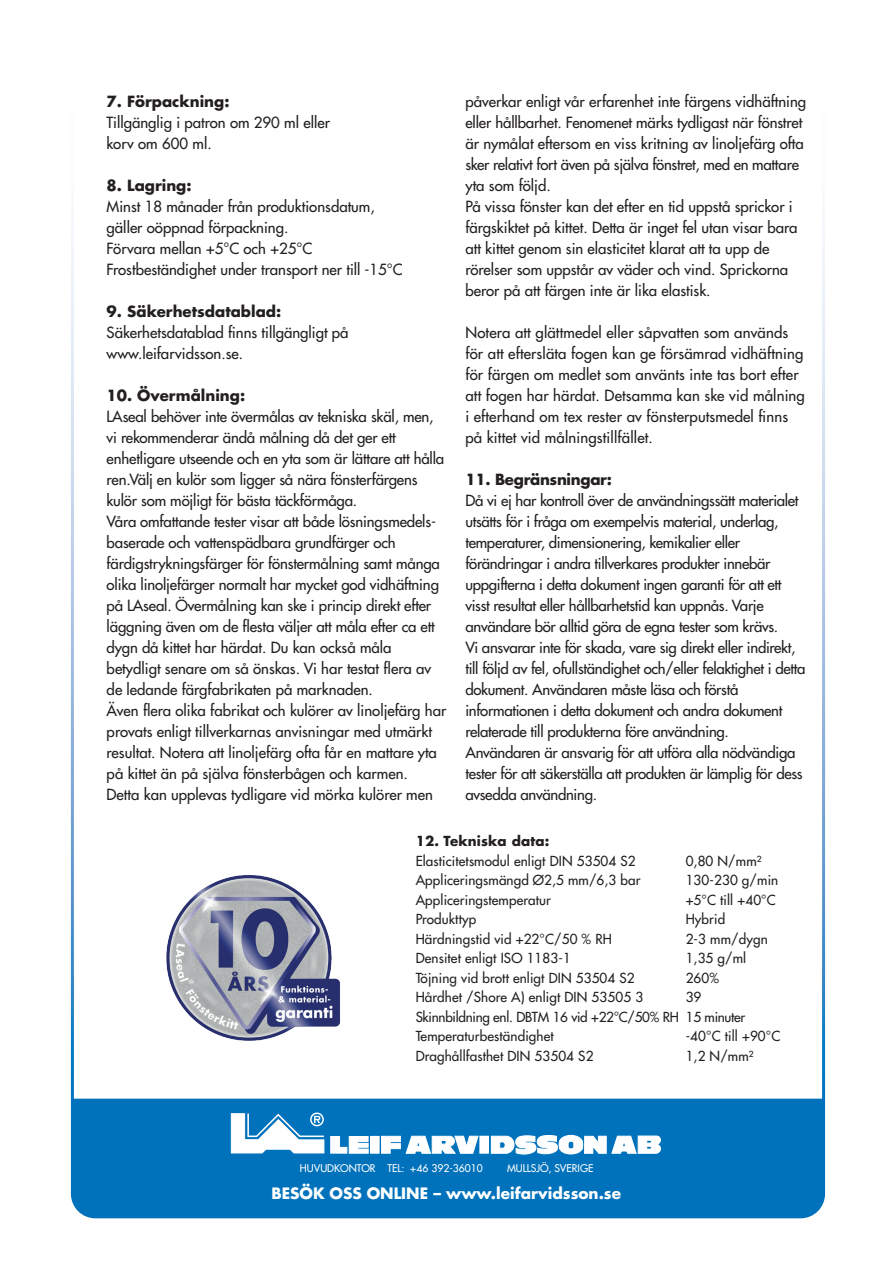
<style>
.page{position:relative;width:893px;height:1263px;background:#fff}
.page>*{position:absolute;margin:0;border:0;box-sizing:border-box;transform-origin:0 0}
.t1{font:700 15.3px "Futura LT Pro";color:#fff}
.t2{font:500 15px/21px "Futura LT Pro";letter-spacing:-.01em;color:#231f20}
.t3{font:500 15px/21px "Futura LT Pro";letter-spacing:.01em;color:#231f20}
.t4{font:700 15px "Futura LT Pro";color:#231f20}
.t5{font:700 15px "Futura LT Pro";letter-spacing:-.02em;color:#231f20}
.t6{font:500 13.5px "Futura LT Pro";letter-spacing:.01em;color:#231f20}
.t7{font:500 13.5px/19.5px "Futura LT Pro";letter-spacing:-.02em;color:#231f20}
.t8{font:700 13.5px "Futura LT Pro";letter-spacing:.01em;color:#231f20}
.t9{font:500 10.35px "Futura LT Pro";color:#fff}
</style>
<div class="page">
<div style="left:72px;top:1099px;width:751px;height:118px;background:#0072bc"></div>
<div style="left:480px;top:1136px;width:8px;height:17px;background:#fff"></div>
<div style="left:371px;top:1136px;width:8px;height:17px;background:#fff"></div>
<svg style="left:381px;top:1136px;width:97px;height:18px"></svg>
<svg style="left:491px;top:1110px;width:170px;height:45px"></svg>
<svg style="left:231px;top:1112px;width:138px;height:41px"></svg>
<img style="left:166px;top:875px;width:174px;height:166px">
<p class="t2" style="left:465px;top:91px;width:342px">påverkar enligt vår erfarenhet inte färgens vidhäftning eller hållbarhet. Fenomenet märks tydligast när fönstret är nymålat eftersom en viss kritning av linoljefärg ofta sker relativt fort även på själva fönstret, med en mattare yta som följd.<br>På vissa fönster kan det efter en tid uppstå sprickor i färgskiktet på kittet. Detta är inget fel utan visar bara att kittet genom sin elasticitet klarat att ta upp de rörelser som uppstår av väder och vind. Sprickorna beror på att färgen inte är lika elastisk.</p>
<p class="t3" style="left:465px;top:322px;width:341px">Notera att glättmedel eller såpvatten som används för att eftersläta fogen kan ge försämrad vidhäftning för färgen om medlet som använts inte tas bort efter att fogen har härdat. Detsamma kan ske vid målning i efterhand om tex rester av fönsterputsmedel finns på kittet vid målningstillfället.</p>
<p class="t5" style="left:465px;top:468px;width:148px">11. Begränsningar:</p>
<p class="t2" style="left:465px;top:490px;width:341px">Då vi ej har kontroll över de användningssätt materialet utsätts för i fråga om exempelvis material, underlag, temperaturer, dimensionering, kemikalier eller förändringar i andra tillverkares produkter innebär uppgifterna i detta dokument ingen garanti för att ett visst resultat eller hållbarhetstid kan uppnås. Varje användare bör alltid göra de egna tester som krävs.<br>Vi ansvarar inte för skada, vare sig direkt eller indirekt, till följd av fel, ofullständighet och/eller felaktighet i detta dokument. Användaren måste läsa och förstå informationen i detta dokument och andra dokument relaterade till produkterna före användning.<br>Användaren är ansvarig för att utföra alla nödvändiga tester för att säkerställa att produkten är lämplig för dess avsedda användning.</p>
<p class="t8" style="left:416px;top:831px;width:135px">12. Tekniska data:</p>
<p class="t6" style="left:416px;top:851px;width:222px">Elasticitetsmodul enligt DIN 53504 S2</p>
<p class="t6" style="left:686px;top:851px;width:77px">0,80 N/mm²</p>
<p class="t6" style="left:416px;top:870px;width:226px">Appliceringsmängd Ø2,5 mm/6,3 bar</p>
<p class="t6" style="left:686px;top:870px;width:94px">130-230 g/min</p>
<p class="t6" style="left:416px;top:890px;width:137px">Appliceringstemperatur</p>
<p class="t6" style="left:686px;top:890px;width:92px">+5°C till +40°C</p>
<p class="t6" style="left:416px;top:909px;width:62px">Produkttyp</p>
<p class="t6" style="left:686px;top:909px;width:41px">Hybrid</p>
<p class="t6" style="left:416px;top:929px;width:198px">Härdningstid vid +22°C/50 % RH</p>
<p class="t6" style="left:686px;top:929px;width:84px">2-3 mm/dygn</p>
<p class="t6" style="left:416px;top:948px;width:157px">Densitet enligt ISO 1183-1</p>
<p class="t6" style="left:686px;top:948px;width:62px">1,35 g/ml</p>
<p class="t6" style="left:416px;top:968px;width:221px">Töjning vid brott enligt DIN 53504 S2</p>
<p class="t6" style="left:686px;top:968px;width:35px">260%</p>
<p class="t6" style="left:416px;top:987px;width:229px">Hårdhet /Shore A) enligt DIN 53505 3</p>
<p class="t4" style="left:107px;top:90px;width:124px">7. Förpackning:</p>
<p class="t2" style="left:107px;top:112px;width:225px">Tillgänglig i patron om 290 ml eller korv om 600 ml.</p>
<p class="t4" style="left:107px;top:174px;width:86px">8. Lagring:</p>
<p class="t2" style="left:107px;top:196px;width:297px">Minst 18 månader från produktionsdatum, gäller oöppnad förpackning.<br>Förvara mellan +5°C och +25°C Frostbeständighet under transport ner till -15°C</p>
<p class="t4" style="left:107px;top:300px;width:176px">9. Säkerhetsdatablad:</p>
<p class="t2" style="left:107px;top:322px;width:243px">Säkerhetsdatablad finns tillgängligt på www.leifarvidsson.se.</p>
<p class="t4" style="left:107px;top:384px;width:140px">10. Övermålning:</p>
<p class="t2" style="left:107px;top:406px;width:341px">LAseal behöver inte övermålas av tekniska skäl, men, vi rekommenderar ändå målning då det ger ett enhetligare utseende och en yta som är lättare att hålla ren.Välj en kulör som ligger så nära fönsterfärgens kulör som möjligt för bästa täckförmåga.<br>Våra omfattande tester visar att både lösningsmedels&shy;baserade och vattenspädbara grundfärger och färdigstrykningsfärger för fönstermålning samt många olika linoljefärger normalt har mycket god vidhäftning på LAseal. Övermålning kan ske i princip direkt efter läggning även om de flesta väljer att måla efter ca ett dygn då kittet har härdat. Du kan också måla betydligt senare om så önskas. Vi har testat flera av de ledande färgfabrikaten på marknaden.<br>Även flera olika fabrikat och kulörer av linoljefärg har provats enligt tillverkarnas anvisningar med utmärkt resultat. Notera att linoljefärg ofta får en mattare yta på kittet än på själva fönsterbågen och karmen.<br>Detta kan upplevas tydligare vid mörka kulörer men</p>
<p class="t7" style="left:416px;top:987px;width:331px;text-indent:270px">39<br>Skinnbildning enl. DBTM 16 vid +22°C/50% RH 15 minuter<br>Temperaturbeständighet</p>
<p class="t6" style="left:686px;top:1026px;width:96px">-40°C till +90°C</p>
<p class="t6" style="left:416px;top:1046px;width:179px">Draghållfasthet DIN 53504 S2</p>
<p class="t6" style="left:686px;top:1046px;width:69px">1,2 N/mm²</p>
<p class="t9" style="left:300px;top:1161px;width:185px">HUVUDKONTOR TEL: +46 392-36010</p>
<p class="t9" style="left:507px;top:1161px;width:88px">MULLSJÖ, SVERIGE</p>
<p class="t1" style="left:271px;top:1181px;width:351px">BESÖK OSS ONLINE – www.leifarvidsson.se</p>
</div>
